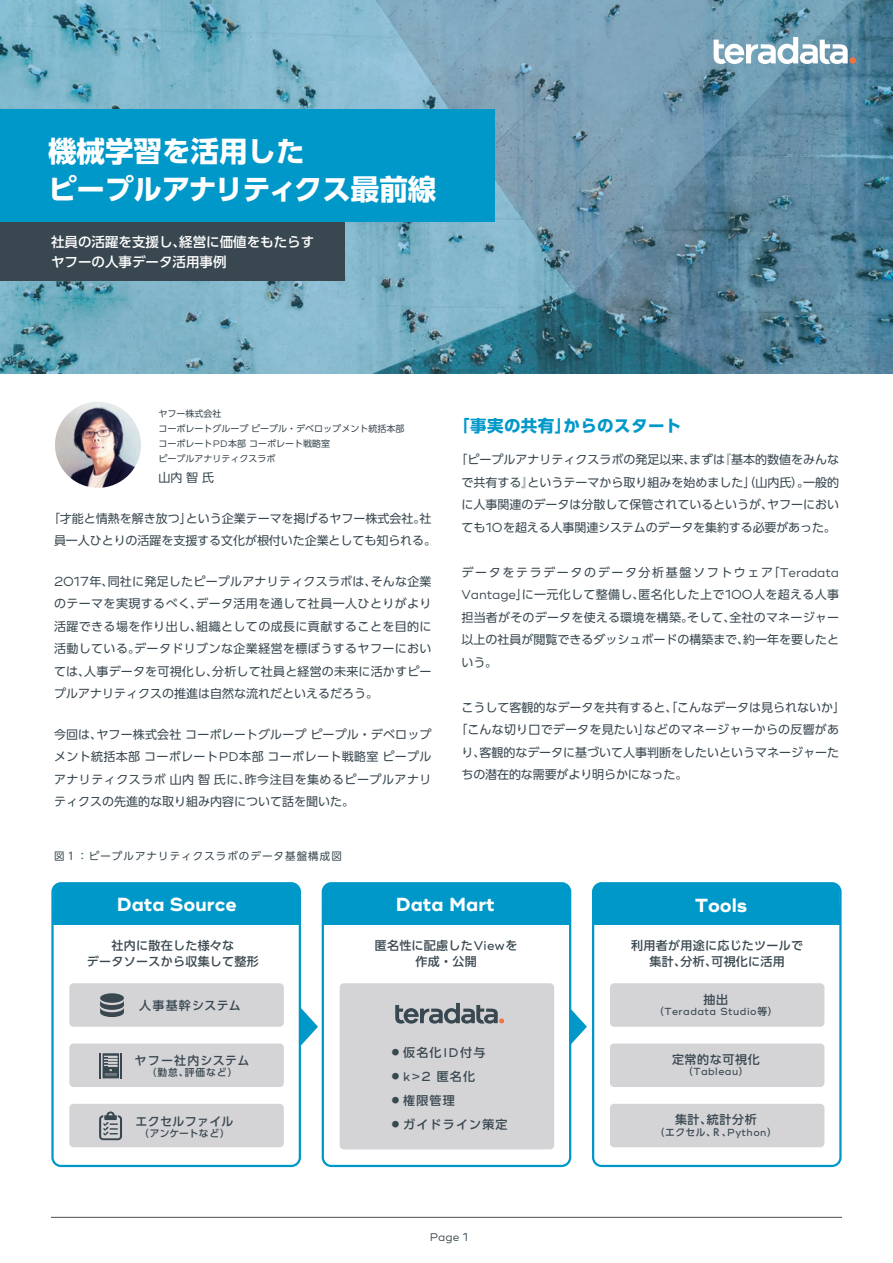
<style>
.page{position:relative;width:893px;height:1263px;background:#fff}
.page>*{position:absolute;margin:0;border:0;box-sizing:border-box;transform-origin:0 0}
.t1{font:700 28.5px/37.5px "UD Shin Go Pro";color:#fff}
.t2{font:700 18.9px "Ridley Grotesk";color:#fff}
.t3{font:700 16.5px "UD Shin Go Pro";letter-spacing:.025em;color:#0098c9}
.t4{font:500 13.5px/19.5px "UD Shin Go Pro";color:#fff}
.t5{font:12px/22.5px "UD Shin Go Pro";color:#394850;text-align:justify}
.t6{font:500 12px/16.5px "UD Shin Go Pro";letter-spacing:.025em;color:#394850;text-align:center}
.t7{font:500 12px "UD Shin Go Pro";letter-spacing:.1em;color:#394850}
.t8{font:500 12px "UD Shin Go Pro";letter-spacing:.05em;color:#394850}
.t9{font:10.95px "Ridley Grotesk";color:#394850}
.t10{font:10.5px "UD Shin Go Pro";letter-spacing:.1em;color:#394850}
.t11{font:500 10.2px "Ridley Grotesk";letter-spacing:.05em;color:#394850}
.t12{font:500 9.75px "UD Shin Go Pro";letter-spacing:.05em;color:#394850}
.t13{font:500 9.75px "UD Shin Go Pro";color:#394850}
.t14{font:9px/15px "UD Shin Go Pro";color:#394850}
.s1{font-family:"Ridley Grotesk";font-size:9.45px}
.s2{font-family:"Ridley Grotesk";font-size:13.05px}
.s3{font-family:"Ridley Grotesk";font-size:12.6px}
.s4{font-size:7.5px}
.s5{font-size:11.4px}
.s6{font-family:"UD Shin Go Pro";font-size:9.75px}
.s7{font-family:"Ridley Grotesk";font-size:10.2px}
</style>
<div class="page">
<div style="left:69px;top:983px;width:215px;height:44px;background:#d4d4d7;border-radius:4px"></div>
<div style="left:69px;top:1043px;width:215px;height:44px;background:#d4d4d7;border-radius:4px"></div>
<div style="left:69px;top:1104px;width:215px;height:43px;background:#d4d4d7;border-radius:4px"></div>
<div style="left:54px;top:885px;width:244px;height:21px;background:#0098c9"></div>
<div style="left:52px;top:906px;width:247px;height:19px;background:#0098c9"></div>
<img style="left:1px;top:0;width:892px;height:373px">
<svg style="left:714px;top:37px;width:134px;height:27px"></svg>
<div style="left:849px;top:57px;width:7px;height:7px;background:#f3733f;border-radius:50%"></div>
<div style="left:0;top:222px;width:344px;height:59px;background:#394850"></div>
<hr style="left:51px;top:1217px;width:791px;height:1px;background:#4b4c4c">
<img style="left:55px;top:402px;width:86px;height:86px;border-radius:43px">
<div style="left:51px;top:882px;width:250px;height:285px;border:2px solid #0098c9;border-radius:9px"></div>
<div style="left:340px;top:983px;width:214px;height:166px;background:#d4d4d7;border-radius:4px"></div>
<div style="left:323px;top:885px;width:245px;height:21px;background:#0098c9"></div>
<div style="left:323px;top:906px;width:246px;height:19px;background:#0098c9"></div>
<div style="left:322px;top:882px;width:249px;height:285px;border:2px solid #0098c9;border-radius:9px"></div>
<div style="left:610px;top:983px;width:214px;height:44px;background:#d4d4d7;border-radius:4px"></div>
<div style="left:610px;top:1043px;width:214px;height:44px;background:#d4d4d7;border-radius:4px"></div>
<div style="left:610px;top:1104px;width:214px;height:43px;background:#d4d4d7;border-radius:4px"></div>
<div style="left:595px;top:885px;width:244px;height:21px;background:#0098c9"></div>
<div style="left:593px;top:906px;width:247px;height:19px;background:#0098c9"></div>
<div style="left:592px;top:882px;width:250px;height:285px;border:2px solid #0098c9;border-radius:9px"></div>
<svg style="left:100px;top:1000px;width:24px;height:17px"></svg>
<div style="left:100px;top:993px;width:24px;height:10px;background:#394850;border-radius:50%"></div>
<hr style="left:120px;top:1053px;width:2px;height:25px;background:#394850">
<svg style="left:100px;top:1053px;width:19px;height:25px"></svg>
<svg style="left:99px;top:1111px;width:23px;height:29px"></svg>
<svg style="left:395px;top:1003px;width:109px;height:20px"></svg>
<svg style="left:301px;top:1008px;width:17px;height:38px"></svg>
<svg style="left:569px;top:1007px;width:18px;height:39px"></svg>
<div style="left:0;top:109px;width:494px;height:113px;background:#0098c9"></div>
<h1 class="t1" style="left:48px;top:132px;width:390px">機械学習を活用した<br>ピープルアナリティクス最前線</h1>
<p class="t4" style="left:51px;top:232px;width:265px">社員の活躍を支援し、経営に価値をもたらすヤフーの人事データ活用事例</p>
<p class="t14" style="left:158px;top:406px;width:247px">ヤフー株式会社<br>コーポレートグループピープル・デベロップメント統括本部コーポレート<span class="s1">PD</span>本部コーポレート戦略室<br>ピープルアナリティクスラボ</p>
<p class="t5" style="left:158px;top:465px;width:57px">山内智氏</p>
<p class="t5" style="left:48px;top:506px;width:390px;text-align:center">「才能と情熱を解き放つ」という企業テーマを掲げるヤフー株式会社。社員一人ひとりの活躍を支援する文化が根付いた企業としても知られる。</p>
<p class="t5" style="left:54px;top:569px;width:379px"><span class="s2">2017</span>年、同社に発足したピープルアナリティクスラボは、そんな企業のテーマを実現するべく、データ活用を通して社員一人ひとりがより活躍できる場を作り出し、組織としての成長に貢献することを目的に活動している。データドリブンな企業経営を標ぼうするヤフーにおいては、人事データを可視化し、分析して社員と経営の未来に活かすピープルアナリティクスの推進は自然な流れだといえるだろう。</p>
<p class="t5" style="left:54px;top:722px;width:379px">今回は、ヤフー株式会社コーポレートグループピープル・デベロップメント統括本部コーポレート<span class="s3">PD</span>本部コーポレート戦略室ピープルアナリティクスラボ山内智氏に、昨今注目を集めるピープルアナリティクスの先進的な取り組み内容について話を聞いた。</p>
<p class="t10" style="left:54px;top:848px;width:289px">図１：ピープルアナリティクスラボのデータ基盤構成図</p>
<h3 class="t3" style="left:453px;top:412px;width:230px">「事実の共有」からのスタート</h3>
<p class="t5" style="left:456px;top:448px;width:385px;text-align:center">「ピープルアナリティクスラボの発足以来、まずは『基本的数値をみんなで共有する』というテーマから取り組みを始めました」（山内氏）。一般的に人事関連のデータは分散して保管されているというが、ヤフーにおいても<span class="s2">10</span>を超える人事関連システムのデータを集約する必要があった。</p>
<p class="t5" style="left:462px;top:560px;width:379px">データをテラデータのデータ分析基盤ソフトウェア「<span class="s3">Teradata Vantage</span>」に一元化して整備し、匿名化した上で<span class="s2">100</span>人を超える人事担当者がそのデータを使える環境を構築。そして、全社のマネージャー以上の社員が閲覧できるダッシュボードの構築まで、約一年を要したという。</p>
<p class="t5" style="left:462px;top:695px;width:385px">こうして客観的なデータを共有すると、「こんなデータは見られないか」</p>
<p class="t5" style="left:456px;top:718px;width:385px">「こんな切り口でデータを見たい」などのマネージャーからの反響があ</p>
<p class="t5" style="left:462px;top:740px;width:379px">り、客観的なデータに基づいて人事判断をしたいというマネージャーた</p>
<p class="t5" style="left:462px;top:763px;width:227px">ちの潜在的な需要がより明らかになった。</p>
<h2 class="t2" style="left:117px;top:893px;width:121px">Data Source</h2>
<h2 class="t2" style="left:396px;top:893px;width:100px">Data Mart</h2>
<h2 class="t2" style="left:695px;top:894px;width:54px">Tools</h2>
<p class="t6" style="left:87px;top:936px;width:173px">社内に散在した様々な<br>データソースから収集して整形</p>
<p class="t6" style="left:375px;top:936px;width:144px">匿名性に配慮した<span class="s3">View</span>を作成・公開</p>
<p class="t6" style="left:631px;top:936px;width:173px">利用者が用途に応じたツールで集計、分析、可視化に活用</p>
<p class="t7" style="left:139px;top:996px;width:103px">人事基幹システム</p>
<p class="t7" style="left:135px;top:1051px;width:116px">ヤフー社内システム</p>
<p class="t12" style="left:147px;top:1065px;width:92px">（勤怠、評価など）</p>
<p class="t6" style="left:392px;top:1043px;width:95px"><span class="s4">●</span> 仮名化<span class="s3">ID</span>付与</p>
<p class="t6" style="left:392px;top:1067px;width:85px"><span class="s4">●</span> <span class="s3">k&gt;</span><span class="s2">2</span> 匿名化</p>
<p class="t6" style="left:392px;top:1091px;width:64px"><span class="s4">●</span> 権限管理</p>
<p class="t6" style="left:136px;top:1112px;width:100px">エクセルファイル</p>
<p class="t7" style="left:392px;top:1114px;width:117px"><span class="s4">●</span> ガイドライン策定</p>
<p class="t13" style="left:139px;top:1125px;width:92px">（アンケートなど）</p>
<p class="t9" style="left:430px;top:1231px;width:40px">Page <span class="s5">1</span></p>
<p class="t6" style="left:704px;top:990px;width:26px">抽出</p>
<p class="t11" style="left:654px;top:1005px;width:125px"><span class="s6">（</span>Teradata Studio<span class="s6">等）</span></p>
<p class="t8" style="left:672px;top:1049px;width:89px">定常的な可視化</p>
<p class="t11" style="left:683px;top:1066px;width:67px"><span class="s6">（</span>Tableau<span class="s6">）</span></p>
<p class="t6" style="left:675px;top:1111px;width:83px">集計、統計分析</p>
<p class="t12" style="left:655px;top:1124px;width:123px">（エクセル、Ｒ、<span class="s7">Python</span>）</p>
</div>
